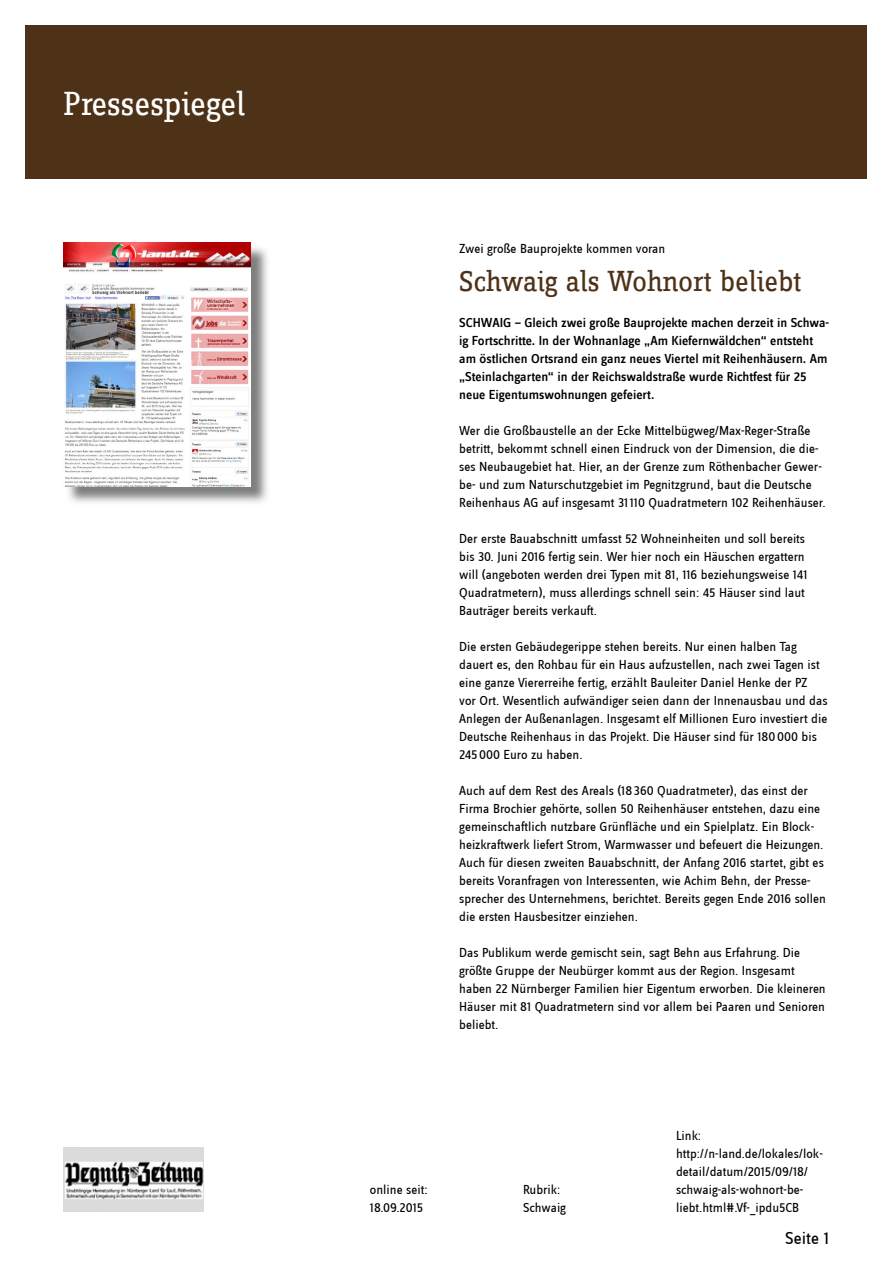
<style>
.page{position:relative;width:893px;height:1263px;background:#fff}
.page>*{position:absolute;margin:0;border:0;box-sizing:border-box;transform-origin:0 0}
.t1{font:34.5px "Zine Slab Dis";color:#fff}
.t2{font:30px "Zine Slab Dis";letter-spacing:-.01em;color:#4e3218}
.t3{font:18px "Zine Sans Dis";color:#000}
.t4{font:13.5px/18px "Zine Sans Dis";color:#000}
.t5{font:500 13.5px/18px "Zine Sans Dis";color:#000}
</style>
<div class="page">
<div style="left:26px;top:26px;width:841px;height:153px;background:#4e3218"></div>
<img style="left:64px;top:1147px;width:140px;height:65px">
<img style="left:66px;top:247px;width:202px;height:256px">
<img style="left:64px;top:242px;width:187px;height:244px">
<h1 class="t1" style="left:64px;top:87px;width:183px">Pressespiegel</h1>
<p class="t4" style="left:459px;top:241px;width:208px">Zwei große Bauprojekte kommen voran</p>
<h2 class="t2" style="left:459px;top:267px;width:344px">Schwaig als Wohnort beliebt</h2>
<p class="t5" style="left:459px;top:314px;width:371px">SCHWAIG — Gleich zwei große Bauprojekte machen derzeit in Schwa&shy;ig Fortschritte. In der Wohnanlage „Am Kiefernwäldchen“ entsteht am östlichen Ortsrand ein ganz neues Viertel mit Reihenhäusern. Am „Steinlachgarten“ in der Reichswaldstraße wurde Richtfest für 25 neue Eigentumswohnungen gefeiert.</p>
<p class="t4" style="left:459px;top:422px;width:368px">Wer die Großbaustelle an der Ecke Mittelbügweg/Max-Reger-Straße betritt, bekommt schnell einen Eindruck von der Dimension, die die&shy;ses Neubaugebiet hat. Hier, an der Grenze zum Röthenbacher Gewer&shy;be- und zum Naturschutzgebiet im Pegnitzgrund, baut die Deutsche Reihenhaus AG auf insgesamt 31 110 Quadratmetern 102 Reihenhäuser.</p>
<p class="t4" style="left:459px;top:530px;width:350px">Der erste Bauabschnitt umfasst 52 Wohneinheiten und soll bereits bis 30. Juni 2016 fertig sein. Wer hier noch ein Häuschen ergattern will (angeboten werden drei Typen mit 81, 116 beziehungsweise 141<br>Quadratmetern), muss allerdings schnell sein: 45 Häuser sind laut Bauträger bereits verkauft.</p>
<p class="t4" style="left:459px;top:638px;width:370px">Die ersten Gebäudegerippe stehen bereits. Nur einen halben Tag dauert es, den Rohbau für ein Haus aufzustellen, nach zwei Tagen ist eine ganze Viererreihe fertig, erzählt Bauleiter Daniel Henke der PZ vor Ort. Wesentlich aufwändiger seien dann der Innenausbau und das Anlegen der Außenanlagen. Insgesamt elf Millionen Euro investiert die Deutsche Reihenhaus in das Projekt. Die Häuser sind für 180 000 bis 245 000 Euro zu haben.</p>
<p class="t4" style="left:459px;top:782px;width:368px">Auch auf dem Rest des Areals (18 360 Quadratmeter), das einst der Firma Brochier gehörte, sollen 50 Reihenhäuser entstehen, dazu eine gemeinschaftlich nutzbare Grünfläche und ein Spielplatz. Ein Block&shy;heizkraftwerk liefert Strom, Warmwasser und befeuert die Heizungen.<br>Auch für diesen zweiten Bauabschnitt, der Anfang 2016 startet, gibt es bereits Voranfragen von Interessenten, wie Achim Behn, der Presse&shy;sprecher des Unternehmens, berichtet. Bereits gegen Ende 2016 sollen die ersten Hausbesitzer einziehen.</p>
<p class="t4" style="left:459px;top:944px;width:368px">Das Publikum werde gemischt sein, sagt Behn aus Erfahrung. Die größte Gruppe der Neubürger kommt aus der Region. Insgesamt haben 22 Nürnberger Familien hier Eigentum erworben. Die kleineren Häuser mit 81 Quadratmetern sind vor allem bei Paaren und Senioren beliebt.</p>
<p class="t4" style="left:370px;top:1181px;width:59px">online seit:<br>18.09.2015</p>
<p class="t4" style="left:523px;top:1181px;width:44px">Rubrik:<br>Schwaig</p>
<p class="t4" style="left:676px;top:1127px;width:148px">Link: http://n-land.de/lokales/lok&shy;detail/datum/2015/09/18/ schwaig-als-wohnort-be&shy;liebt.html#.Vf-_ipdu5CB</p>
<h3 class="t3" style="left:785px;top:1229px;width:45px">Seite 1</h3>
</div>
